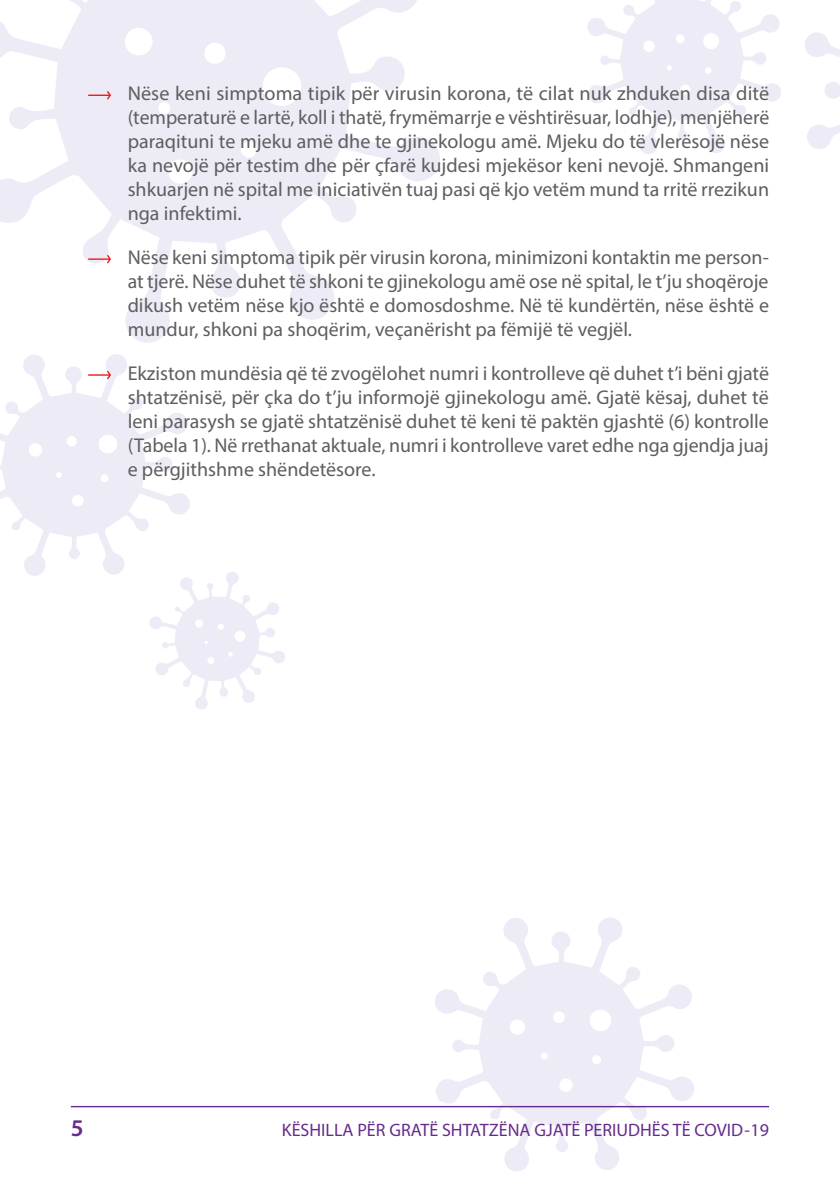
<style>
.page{position:relative;width:840px;height:1191px;background:#fff}
.page>*{position:absolute;margin:0;border:0;box-sizing:border-box;transform-origin:0 0}
.t1{font:600 24px "Myriad Pro";color:#662b8c}
.t2{font:20px/24px "Myriad Pro";color:#5e5e61;text-align:justify}
.t3{font:18px "Myriad Pro";color:#662b8c}
</style>
<div class="page">
<svg style="left:805px;top:33px;width:34px;height:116px"></svg>
<svg style="left:433px;top:917px;width:262px;height:254px"></svg>
<svg style="left:0;top:0;width:440px;height:343px"></svg>
<svg style="left:149px;top:572px;width:136px;height:138px"></svg>
<svg style="left:0;top:354px;width:191px;height:222px"></svg>
<svg style="left:587px;top:0;width:194px;height:154px"></svg>
<hr style="left:71px;top:1106px;width:697px;height:1px;background:#662b8c">
<svg style="left:89px;top:90px;width:23px;height:11px"></svg>
<svg style="left:106px;top:254px;width:6px;height:11px"></svg>
<hr style="left:89px;top:258px;width:20px;height:2px;background:#ed1c24">
<svg style="left:106px;top:369px;width:6px;height:11px"></svg>
<hr style="left:89px;top:374px;width:20px;height:2px;background:#ed1c24">
<p class="t2" style="left:128px;top:81px;width:642px">Nëse keni simptoma tipik për virusin korona, të cilat nuk zhduken disa ditë (temperaturë e lartë, koll i thatë, frymëmarrje e vështirësuar, lodhje), menjëherë paraqituni te mjeku amë dhe te gjinekologu amë. Mjeku do të vlerësojë nëse ka nevojë për testim dhe për çfarë kujdesi mjekësor keni nevojë. Shmangeni shkuarjen në spital me iniciativën tuaj pasi që kjo vetëm mund ta rritë rrezikun nga infektimi.</p>
<p class="t2" style="left:128px;top:245px;width:642px">Nëse keni simptoma tipik për virusin korona, minimizoni kontaktin me person&shy;at tjerë. Nëse duhet të shkoni te gjinekologu amë ose në spital, le t’ju shoqëroje dikush vetëm nëse kjo është e domosdoshme. Në të kundërtën, nëse është e mundur, shkoni pa shoqërim, veçanërisht pa fëmijë të vegjël.</p>
<p class="t2" style="left:128px;top:361px;width:642px">Ekziston mundësia që të zvogëlohet numri i kontrolleve që duhet t’i bëni gjatë shtatzënisë, për çka do t’ju informojë gjinekologu amë. Gjatë kësaj, duhet të leni parasysh se gjatë shtatzënisë duhet të keni të paktën gjashtë (6) kontrolle (Tabela 1). Në rrethanat aktuale, numri i kontrolleve varet edhe nga gjendja juaj e përgjithshme shëndetësore.</p>
<p class="t1" style="left:71px;top:1113px;width:14px">5</p>
<p class="t3" style="left:282px;top:1119px;width:488px">KËSHILLA PËR GRATË SHTATZËNA GJATË PERIUDHËS TË COVID-19</p>
</div>
